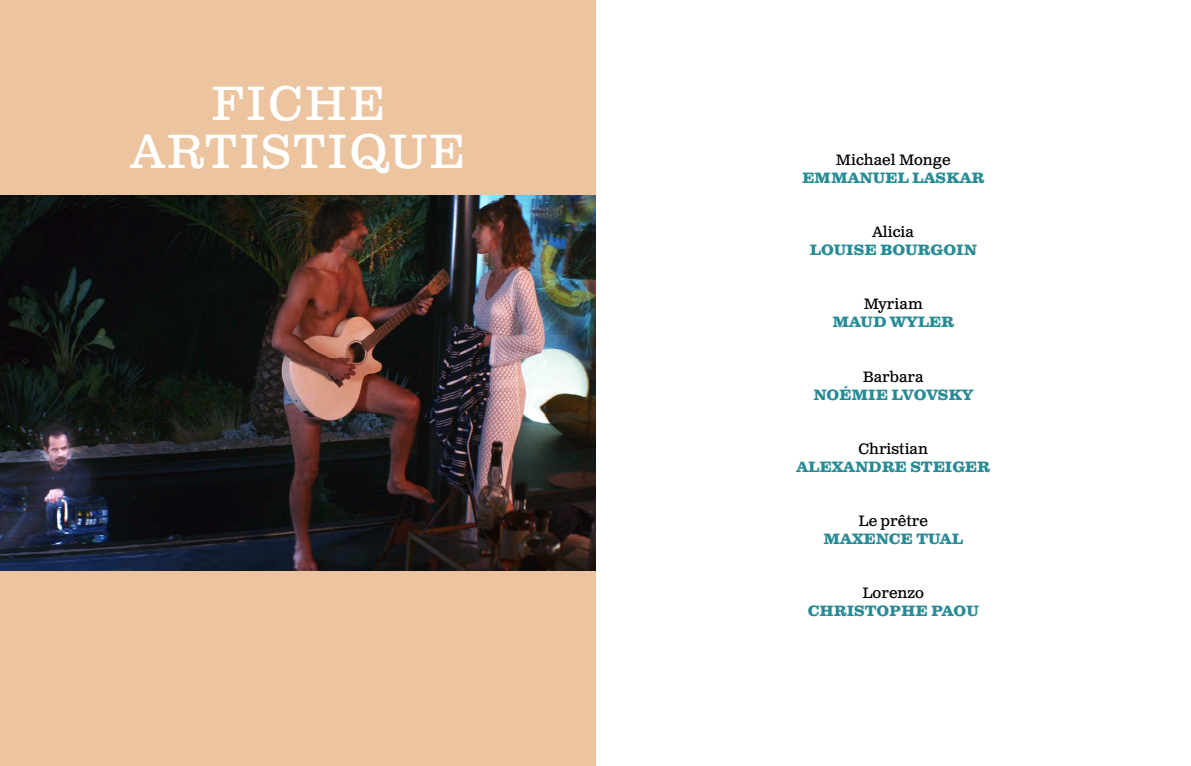
<style>
.page{position:relative;width:1191px;height:766px;background:#fff}
.page>*{position:absolute;margin:0;border:0;box-sizing:border-box;transform-origin:0 0}
.t1{font:48px/48px "Clarendon Text Pro";letter-spacing:.05em;color:#fff;text-align:center}
.t2{font:700 15px "Clarendon Text Pro";color:#278b96}
.t3{font:15px "Clarendon Text Pro";color:#000}
</style>
<div class="page">
<div style="left:0;top:0;width:595px;height:765px;background:#ecc5a0"></div>
<img style="left:0;top:196px;width:595px;height:374px">
<h1 class="t1" style="left:131px;top:81px;width:335px">FICHE<br>ARTISTIQUE</h1>
<p class="t3" style="left:836px;top:151px;width:116px">Michael Monge</p>
<p class="t2" style="left:802px;top:169px;width:184px">EMMANUEL LASKAR</p>
<p class="t3" style="left:872px;top:223px;width:43px">Alicia</p>
<p class="t2" style="left:809px;top:241px;width:169px">LOUISE BOURGOIN</p>
<p class="t3" style="left:863px;top:295px;width:61px">Myriam</p>
<p class="t2" style="left:832px;top:313px;width:123px">MAUD WYLER</p>
<p class="t3" style="left:863px;top:367px;width:62px">Barbara</p>
<p class="t2" style="left:813px;top:385px;width:161px">NOÉMIE LVOVSKY</p>
<p class="t3" style="left:858px;top:439px;width:71px">Christian</p>
<p class="t2" style="left:796px;top:457px;width:195px">ALEXANDRE STEIGER</p>
<p class="t3" style="left:858px;top:511px;width:71px">Le prêtre</p>
<p class="t2" style="left:823px;top:529px;width:141px">MAXENCE TUAL</p>
<p class="t3" style="left:862px;top:583px;width:63px">Lorenzo</p>
<p class="t2" style="left:807px;top:601px;width:173px">CHRISTOPHE PAOU</p>
</div>
